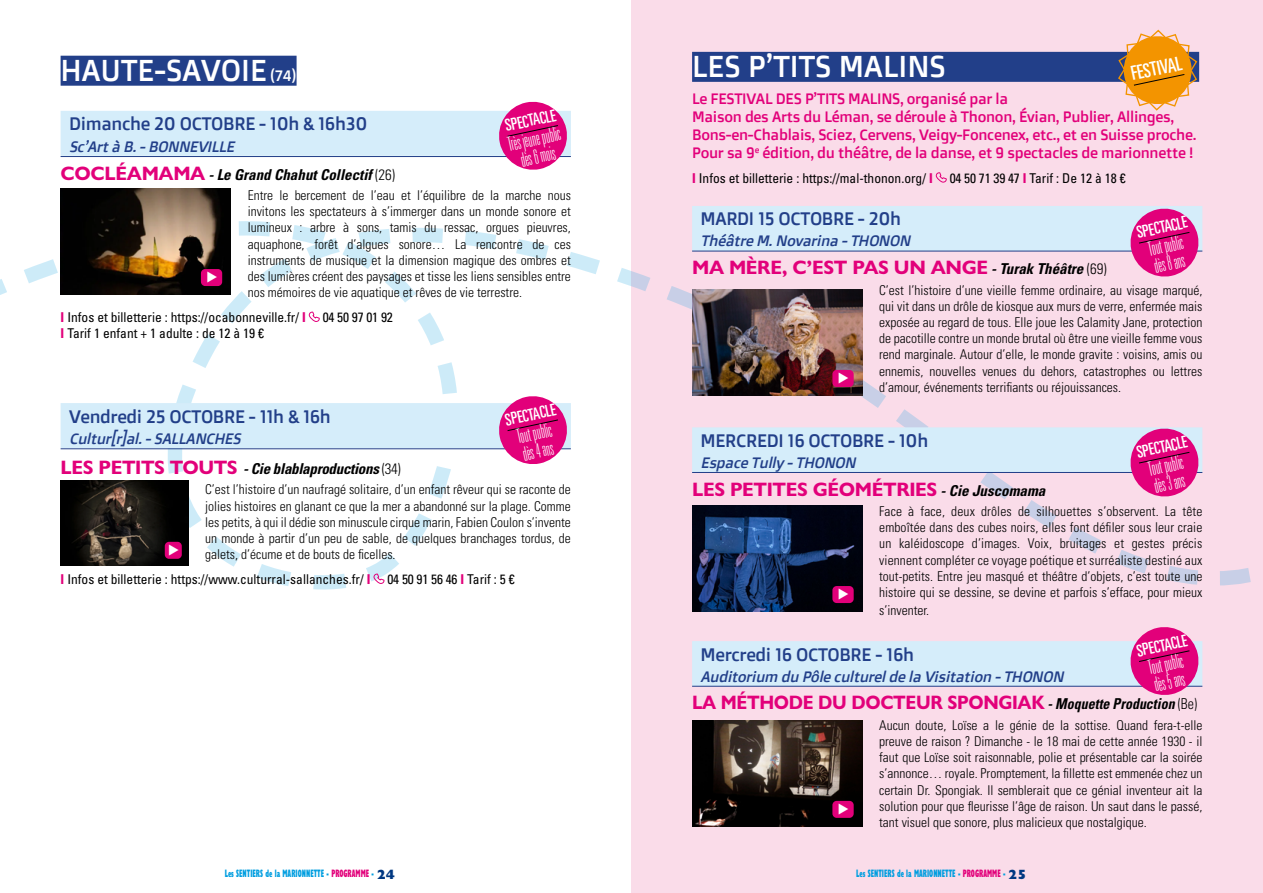
<style>
.page{position:relative;width:1263px;height:893px;background:#fff}
.page>*{position:absolute;margin:0;border:0;box-sizing:border-box;transform-origin:0 0}
.t1{font:30px "Doppio One";color:#fff}
.t2{font:100 ultra-condensed 19.8px/18px "Univers LT Std";color:#fff}
.t3{font:700 19.5px "Gill Sans Nova";letter-spacing:-.02em;color:#e2007a}
.t4{font:700 19.5px "Gill Sans Nova";letter-spacing:-.02em;color:#e2007a;scale:.93 1}
.t5{font:ultra-condensed 19.5px "Univers LT Std";color:#fff}
.t6{font:18px "Doppio One";letter-spacing:-.02em;color:#223f89}
.t7{font:ultra-condensed 16.5px "Univers LT Std";color:#fff}
.t8{font:15px/18px "Doppio One";letter-spacing:-.02em;color:#e2007a}
.t9{font:italic 15px "Doppio One";color:#223f89}
.t10{font:italic 700 condensed 15px "Univers LT Std";letter-spacing:-.01em;color:#000}
.t11{font:300 condensed 13.5px/16.2px "Univers LT Std";color:#000;text-align:justify}
.t12{font:condensed 13.5px "Univers LT Std";color:#000}
.t13{font:800 condensed 11.1px "Gill Sans Nova";color:#009ee0;scale:.65 1}
.s1{font-size:15px}
.s2{font-family:"Gill Sans Nova";font-style:normal;font-stretch:normal;font-size:19.5px;color:#e2007a}
.s3{font-weight:300;font-style:normal}
.s4{font-weight:700;font-stretch:normal;color:#e2007a}
.s5{font-family:"Univers LT Std";font-style:italic;font-stretch:condensed;font-size:15px;color:#000}
.s6{font-family:"Univers LT Std";font-weight:300;font-stretch:condensed;font-size:15px;color:#000}
.s7{color:#e2007a}
.s8{font-stretch:normal;font-size:13.5px;color:#003882}
</style>
<div class="page">
<div style="left:631px;top:0;width:632px;height:893px;background:#fadce9"></div>
<svg style="left:60px;top:229px;width:1191px;height:362px"></svg>
<div style="left:692px;top:52px;width:507px;height:30px;background:#223f89"></div>
<div style="left:692px;top:206px;width:510px;height:45px;background:#d5edfa"></div>
<hr style="left:692px;top:251px;width:510px;height:1px;background:#223f89">
<div style="left:692px;top:427px;width:510px;height:45px;background:#d5edfa"></div>
<hr style="left:692px;top:472px;width:510px;height:1px;background:#223f89">
<div style="left:692px;top:641px;width:510px;height:45px;background:#d5edfa"></div>
<hr style="left:692px;top:686px;width:510px;height:1px;background:#223f89">
<svg style="left:1117px;top:29px;width:81px;height:82px"></svg>
<svg style="left:935px;top:172px;width:12px;height:11px"></svg>
<svg style="left:1127px;top:208px;width:74px;height:72px"></svg>
<img style="left:692px;top:289px;width:170px;height:106px">
<div style="left:832px;top:370px;width:22px;height:17px;background:#e2007a;border-radius:4px"></div>
<svg style="left:1127px;top:425px;width:74px;height:75px"></svg>
<img style="left:692px;top:505px;width:170px;height:106px">
<div style="left:832px;top:586px;width:22px;height:17px;background:#e2007a;border-radius:4px"></div>
<svg style="left:1127px;top:627px;width:74px;height:68px"></svg>
<img style="left:692px;top:720px;width:170px;height:106px">
<div style="left:832px;top:801px;width:22px;height:17px;background:#e2007a;border-radius:4px"></div>
<div style="left:61px;top:56px;width:236px;height:30px;background:#223f89"></div>
<div style="left:61px;top:111px;width:510px;height:45px;background:#d5edfa"></div>
<hr style="left:61px;top:156px;width:510px;height:1px;background:#223f89">
<div style="left:61px;top:403px;width:510px;height:45px;background:#d5edfa"></div>
<hr style="left:61px;top:448px;width:510px;height:1px;background:#223f89">
<svg style="left:499px;top:101px;width:68px;height:69px"></svg>
<img style="left:61px;top:188px;width:170px;height:23px">
<svg style="left:496px;top:393px;width:74px;height:74px"></svg>
<img style="left:61px;top:481px;width:127px;height:85px">
<div style="left:165px;top:542px;width:17px;height:17px;background:#e2007a;border-radius:4px"></div>
<svg style="left:369px;top:256px;width:115px;height:329px"></svg>
<svg style="left:0;top:211px;width:353px;height:112px"></svg>
<h1 class="t1" style="left:61px;top:51px;width:237px">HAUTE-SAVOIE <span class="s1">(74)</span></h1>
<h3 class="t6" style="left:69px;top:112px;width:300px">Dimanche 20 OCTOBRE - 10h &amp; 16h30</h3>
<p class="t7" style="left:503px;top:116px;width:53px;rotate:-12deg">SPECTACLE</p>
<h2 class="t2" style="left:506px;top:135px;width:55px;text-align:center;rotate:-12deg">Très jeune public dès 6 mois</h2>
<p class="t9" style="left:69px;top:137px;width:171px">Sc’Artà B.-BONNEVILLE</p>
<p class="t10" style="left:61px;top:165px;width:336px"><span class="s2">COCLÉAMAMA</span> - Le Grand Chahut Collectif <span class="s3">(26)</span></p>
<p class="t11" style="left:248px;top:187px;width:325px">Entre le bercement de l’eau et l’équilibre de la marche nous invitons les spectateurs à s’immerger dans un monde sonore et lumineux : arbre à sons, tamis du ressac, orgues pieuvres, aquaphone, forêt d’algues sonore… La rencontre de ces instruments de musique et la dimension magique des ombres et des lumières créent des paysages et tisse les liens sensibles entre nos mémoires de vie aquatique et rêves de vie terrestre.</p>
<p class="t12" style="left:61px;top:309px;width:247px"><span class="s4">I</span> Infos et billetterie : https://ocabonneville.fr/ <span class="s4">I</span></p>
<p class="t12" style="left:323px;top:309px;width:72px">04 50 97 01 92</p>
<p class="t12" style="left:61px;top:325px;width:205px"><span class="s4">I</span> Tarif 1 enfant + 1 adulte : de 12 à 19 €</p>
<h3 class="t6" style="left:69px;top:404px;width:263px">Vendredi 25 OCTOBRE - 11h &amp; 16h</h3>
<p class="t7" style="left:503px;top:411px;width:53px;rotate:-12deg">SPECTACLE</p>
<h2 class="t2" style="left:515px;top:428px;width:36px;rotate:-12deg">Tout public dès 4 ans</h2>
<p class="t9" style="left:69px;top:429px;width:177px">Cultur[r]al.-SALLANCHES</p>
<p class="t10" style="left:61px;top:459px;width:342px"><span class="s2">LES PETITS TOUTS</span> - Cie blablaproductions <span class="s3">(34)</span></p>
<p class="t11" style="left:205px;top:482px;width:367px">C’est l’histoire d’un naufragé solitaire, d’un enfant rêveur qui se raconte de jolies histoires en glanant ce que la mer a abandonné sur la plage. Comme les petits, à qui il dédie son minuscule cirque marin, Fabien Coulon s’invente un monde à partir d’un peu de sable, de quelques branchages tordus, de galets, d’écume et de bouts de ficelles.</p>
<p class="t12" style="left:61px;top:571px;width:311px"><span class="s4">I</span> Infos et billetterie : https://www.culturral-sallanches.fr/ <span class="s4">I</span></p>
<p class="t12" style="left:387px;top:571px;width:129px">04 50 91 56 46 <span class="s4">I</span> Tarif : 5 €</p>
<h1 class="t1" style="left:692px;top:47px;width:255px">LES P’TITS MALINS</h1>
<h3 class="t5" style="left:1129px;top:63px;width:53px;rotate:-12deg">FESTIVAL</h3>
<p class="t8" style="left:692px;top:89px;width:506px">Le FESTIVAL DES P’TITS MALINS, organisé par la<br>Maison des Arts du Léman, se déroule à Thonon, Évian, Publier, Allinges, Bons-en-Chablais, Sciez, Cervens, Veigy-Foncenex, etc., et en Suisse proche.<br>Pour sa 9<sup>e</sup> édition, du théâtre, de la danse, et 9 spectacles de marionnette !</p>
<p class="t12" style="left:692px;top:169px;width:242px"><span class="s4">I</span> Infos et billetterie : https://mal-thonon.org/ <span class="s4">I</span></p>
<p class="t12" style="left:950px;top:169px;width:178px">04 50 71 39 47 <span class="s4">I</span> Tarif : De 12 à 18 €</p>
<h3 class="t6" style="left:701px;top:207px;width:202px">MARDI 15 OCTOBRE - 20h</h3>
<p class="t7" style="left:1135px;top:223px;width:53px;rotate:-12deg">SPECTACLE</p>
<h2 class="t2" style="left:1147px;top:240px;width:36px;rotate:-12deg">Tout public dès 8 ans</h2>
<p class="t9" style="left:701px;top:231px;width:215px">ThéâtreM.Novarina -THONON</p>
<h3 class="t3" style="left:692px;top:255px;width:416px">MA MÈRE, C’EST PAS UN ANGE <span class="s5">- Turak Théâtre</span> <span class="s6">(69)</span></h3>
<p class="t11" style="left:879px;top:282px;width:325px">C’est l’histoire d’une vieille femme ordinaire, au visage marqué, qui vit dans un drôle de kiosque aux murs de verre, enfermée mais exposée au regard de tous. Elle joue les Calamity Jane, protection de pacotille contre un monde brutal où être une vieille femme vous rend marginale. Autour d’elle, le monde gravite : voisins, amis ou ennemis, nouvelles venues du dehors, catastrophes ou lettres d’amour, événements terrifiants ou réjouissances.</p>
<h3 class="t6" style="left:701px;top:429px;width:229px">MERCREDI 16 OCTOBRE - 10h</h3>
<p class="t7" style="left:1135px;top:443px;width:53px;rotate:-12deg">SPECTACLE</p>
<h2 class="t2" style="left:1147px;top:460px;width:36px;rotate:-12deg">Tout public dès 3 ans</h2>
<p class="t9" style="left:701px;top:453px;width:161px">EspaceTully -THONON</p>
<h3 class="t3" style="left:692px;top:477px;width:355px">LES PETITES GÉOMÉTRIES <span class="s5">- Cie Juscomama</span></h3>
<p class="t11" style="left:879px;top:503px;width:325px">Face à face, deux drôles de silhouettes s’observent. La tête emboîtée dans des cubes noirs, elles font défiler sous leur craie un kaléidoscope d’images. Voix, bruitages et gestes précis viennent compléter ce voyage poétique et surréaliste destiné aux tout-petits. Entre jeu masqué et théâtre d’objets, c’est toute une histoire qui se dessine, se devine et parfois s’efface, pour mieux</p>
<p class="t11" style="left:879px;top:602px;width:52px">s’inventer.</p>
<h3 class="t6" style="left:701px;top:642px;width:215px">Mercredi 16 OCTOBRE - 16h</h3>
<p class="t7" style="left:1135px;top:642px;width:53px;rotate:-12deg">SPECTACLE</p>
<h2 class="t2" style="left:1147px;top:659px;width:36px;rotate:-12deg">Tout public dès 5 ans</h2>
<p class="t9" style="left:701px;top:666px;width:368px">Auditorium du Pôlecultureldela Visitation -THONON</p>
<h3 class="t4" style="left:692px;top:690px;width:544px">LA MÉTHODE DU DOCTEUR SPONGIAK <span class="s5">- Moquette Production</span> <span class="s6">(Be)</span></h3>
<p class="t11" style="left:879px;top:717px;width:325px">Aucun doute, Loïse a le génie de la sottise. Quand fera-t-elle preuve de raison ? Dimanche - le 18 mai de cette année 1930 - il faut que Loïse soit raisonnable, polie et présentable car la soirée s’annonce… royale. Promptement, la fillette est emmenée chez un certain Dr. Spongiak. Il semblerait que ce génial inventeur ait la solution pour que fleurisse l’âge de raison. Un saut dans le passé, tant visuel que sonore, plus malicieux que nostalgique.</p>
<p class="t13" style="left:225px;top:866px;width:264px">Les SENTIERS de la MARIONNETTE - <span class="s7">PROGRAMME</span> - <span class="s8">24</span></p>
<p class="t13" style="left:856px;top:866px;width:264px">Les SENTIERS de la MARIONNETTE - <span class="s7">PROGRAMME</span> - <span class="s8">25</span></p>
</div>
